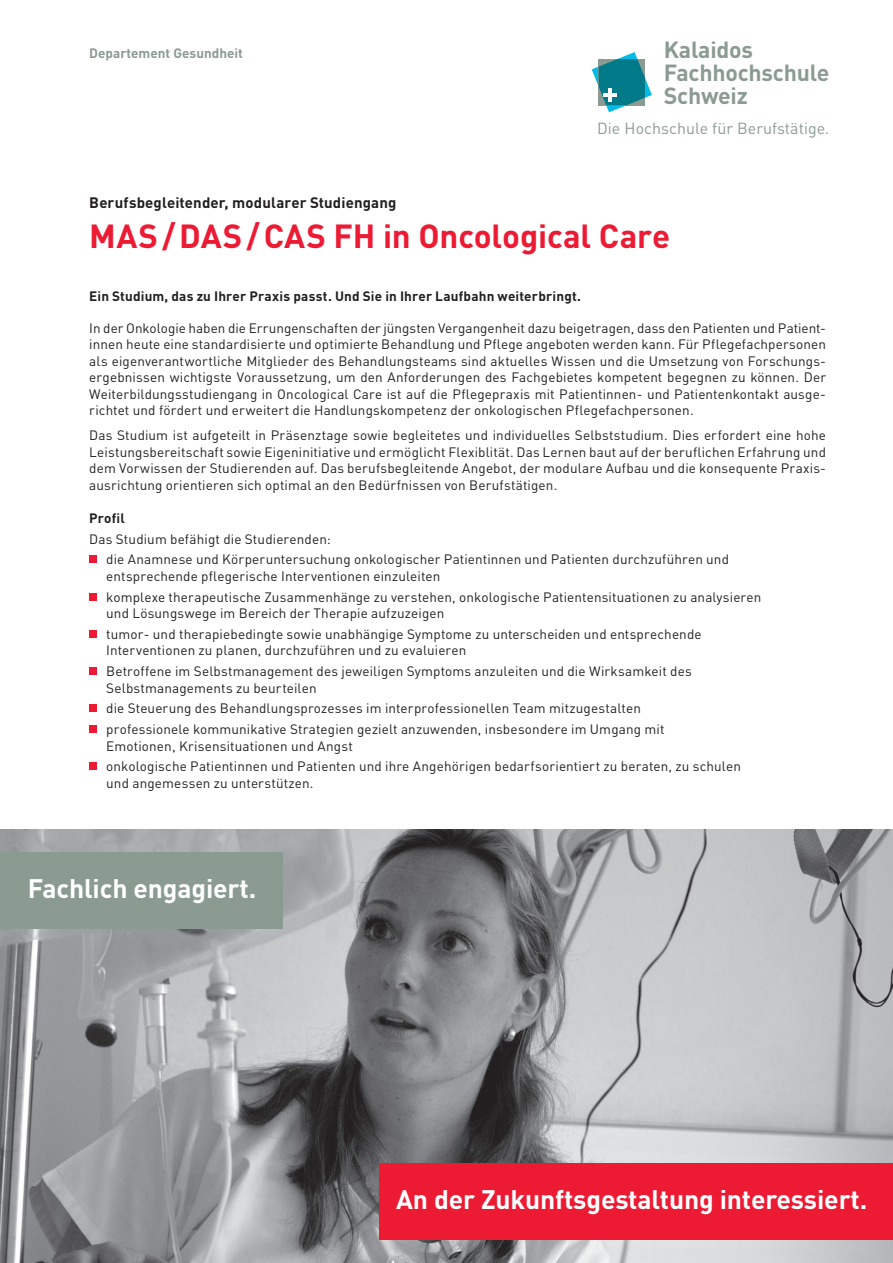
<style>
.page{position:relative;width:893px;height:1263px;background:#fff}
.page>*{position:absolute;margin:0;border:0;box-sizing:border-box;transform-origin:0 0}
.t1{font:700 33px "DIN Pro";letter-spacing:-.005em;color:#ed1a33}
.t2{font:700 26.55px "DIN Pro";letter-spacing:-.005em;color:#fff}
.t3{font:700 23.1px/23.1px "DIN Pro";letter-spacing:-.01em;color:#8b9b92}
.t4{font:15.9px "DIN Pro";letter-spacing:.005em;color:#8b9b92}
.t5{font:700 15px "DIN Pro";letter-spacing:.005em;color:#231f20}
.t6{font:13.5px/16.5px "DIN Pro";letter-spacing:.01em;color:#231f20}
.t7{font:700 13.5px "DIN Pro";letter-spacing:.01em;color:#231f20}
.t8{font:700 13.5px "DIN Pro";color:#8b9b92}
</style>
<div class="page">
<img style="left:0;top:829px;width:893px;height:434px">
<svg style="left:592px;top:52px;width:60px;height:60px"></svg>
<hr style="left:608px;top:88px;width:4px;height:14px;background:#fff">
<hr style="left:603px;top:93px;width:14px;height:4px;background:#fff">
<div style="left:379px;top:1163px;width:514px;height:77px;background:#ed1a33"></div>
<div style="left:0;top:852px;width:282px;height:77px;background:#8b9b92"></div>
<div style="left:89px;top:556px;width:8px;height:7px;background:#ed1a33"></div>
<div style="left:89px;top:593px;width:8px;height:7px;background:#ed1a33"></div>
<div style="left:89px;top:630px;width:8px;height:7px;background:#ed1a33"></div>
<div style="left:89px;top:667px;width:8px;height:8px;background:#ed1a33"></div>
<div style="left:89px;top:705px;width:8px;height:7px;background:#ed1a33"></div>
<div style="left:89px;top:725px;width:8px;height:8px;background:#ed1a33"></div>
<div style="left:89px;top:763px;width:8px;height:7px;background:#ed1a33"></div>
<p class="t8" style="left:89px;top:42px;width:155px">Departement Gesundheit</p>
<h3 class="t3" style="left:664px;top:35px;width:167px">Kalaidos<br>Fachhochschule<br>Schweiz</h3>
<p class="t4" style="left:597px;top:115px;width:234px">Die Hochschule für Berufstätige.</p>
<p class="t5" style="left:89px;top:190px;width:309px">Berufsbegleitender, modularer Studiengang</p>
<h1 class="t1" style="left:89px;top:208px;width:582px">MAS/DAS/CAS FH in Oncological Care</h1>
<p class="t7" style="left:89px;top:284px;width:493px">Ein Studium, das zu Ihrer Praxis passt. Und Sie in Ihrer Laufbahn weiterbringt.</p>
<p class="t6" style="left:89px;top:318px;width:738px">In der Onkologie haben die Errungenschaften der jüngsten Vergangenheit dazu beigetragen, dass den Patienten und Patient&shy;innen heute eine standardisierte und optimierte Behandlung und Pflege angeboten werden kann. Für Pflegefachpersonen als eigenverantwortliche Mitglieder des Behandlungsteams sind aktuelles Wissen und die Umsetzung von Forschungs&shy;ergebnissen wichtigste Voraussetzung, um den Anforderungen des Fachgebietes kompetent begegnen zu können. Der Weiterbildungsstudiengang in Oncological Care ist auf die Pflegepraxis mit Patientinnen- und Patientenkontakt ausge&shy;richtet und fördert und erweitert die Handlungskompetenz der onkologischen Pflegefachpersonen.</p>
<p class="t6" style="left:89px;top:426px;width:738px">Das Studium ist aufgeteilt in Präsenztage sowie begleitetes und individuelles Selbststudium. Dies erfordert eine hohe Leistungsbereitschaft sowie Eigeninitiative und ermöglicht Flexiblität. Das Lernen baut auf der beruflichen Erfahrung und dem Vorwissen der Studierenden auf. Das berufsbegleitende Angebot, der modulare Aufbau und die konsequente Praxis&shy;ausrichtung orientieren sich optimal an den Bedürfnissen von Berufstätigen.</p>
<p class="t7" style="left:89px;top:507px;width:37px">Profil</p>
<p class="t6" style="left:106px;top:527px;width:624px;line-height:20.9px;text-indent:-17px">Das Studium befähigt die Studierenden:<br>die Anamnese und Körperuntersuchung onkologischer Patientinnen und Patienten durchzuführen und</p>
<p class="t6" style="left:106px;top:564px;width:657px;line-height:20.7px">entsprechende pflegerische Interventionen einzuleiten<br>komplexe therapeutische Zusammenhänge zu verstehen, onkologische Patientensituationen zu analysieren</p>
<p class="t6" style="left:106px;top:602px;width:597px;line-height:20.7px">und Lösungswege im Bereich der Therapie aufzuzeigen<br>tumor- und therapiebedingte sowie unabhängige Symptome zu unterscheiden und entsprechende</p>
<p class="t6" style="left:106px;top:639px;width:587px;line-height:20.7px">Interventionen zu planen, durchzuführen und zu evaluieren<br>Betroffene im Selbstmanagement des jeweiligen Symptoms anzuleiten und die Wirksamkeit des</p>
<p class="t6" style="left:106px;top:676px;width:560px;line-height:20.7px">Selbstmanagements zu beurteilen<br>die Steuerung des Behandlungsprozesses im interprofessionellen Team mitzugestalten professionele kommunikative Strategien gezielt anzuwenden, insbesondere im Umgang mit</p>
<p class="t6" style="left:106px;top:734px;width:636px;line-height:20.7px">Emotionen, Krisensituationen und Angst<br>onkologische Patientinnen und Patienten und ihre Angehörigen bedarfsorientiert zu beraten, zu schulen</p>
<p class="t6" style="left:106px;top:773px;width:209px">und angemessen zu unterstützen.</p>
<h2 class="t2" style="left:28px;top:866px;width:230px">Fachlich engagiert.</h2>
<h2 class="t2" style="left:396px;top:1177px;width:473px">An der Zukunftsgestaltung interessiert.</h2>
</div>
